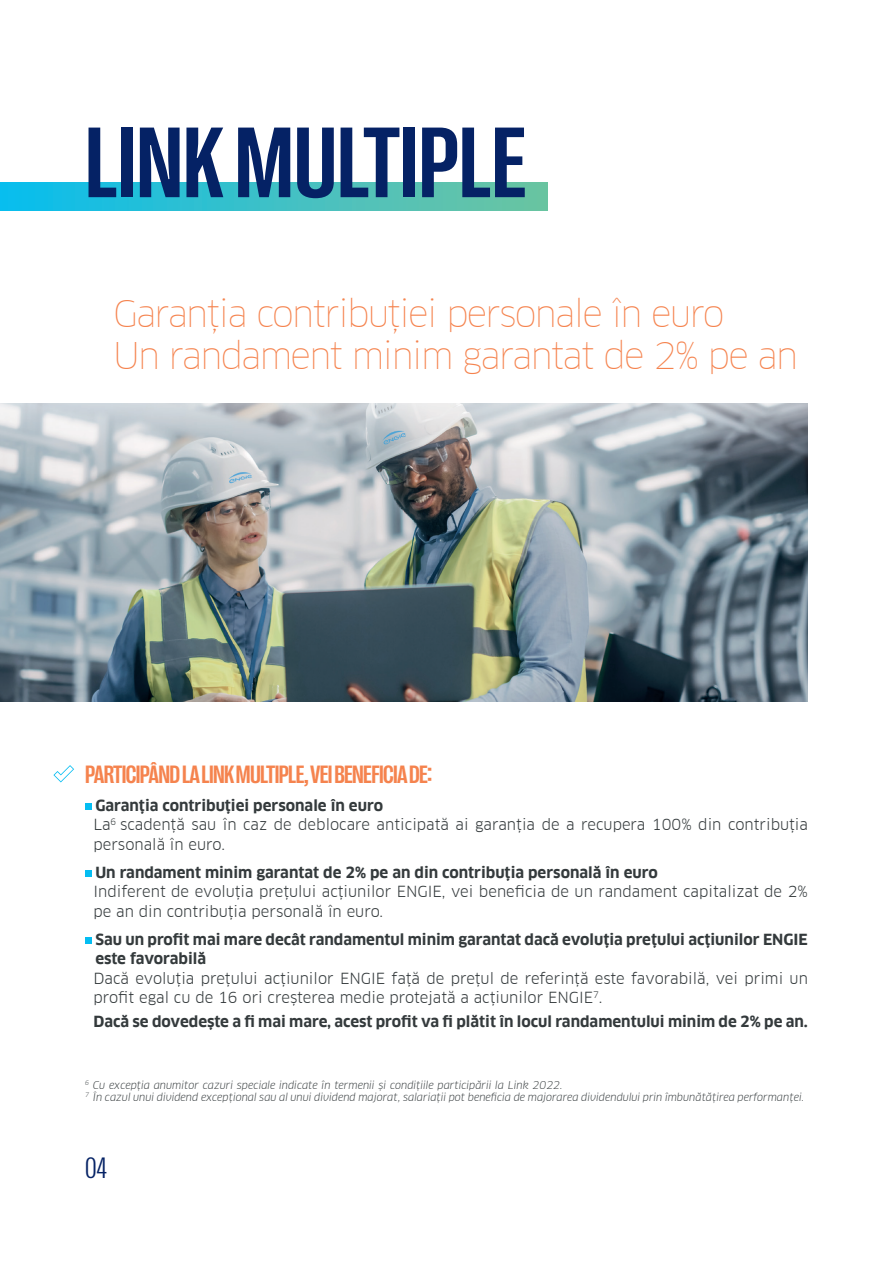
<style>
.page{position:relative;width:893px;height:1263px;background:#fff}
.page>*{position:absolute;margin:0;border:0;box-sizing:border-box;transform-origin:0 0}
.t1{font:700 condensed 101.85px "Right Grotesk";color:#052265}
.t2{font:100 36px "Clan Offc Pro";letter-spacing:-.05em;color:#f5834e}
.t3{font:300 condensed 30px "Right Grotesk";color:#052265}
.t4{font:700 condensed 25.5px "Right Grotesk";letter-spacing:-.025em;color:#f5834e}
.t5{font:15px/19.5px "Clan Offc Pro";color:#343a3c}
.t6{font:700 15px/19.5px "Clan Offc Pro";color:#343a3c}
.t7{font:italic 10.5px "Clan Offc Pro";color:#343a3c}
</style>
<div class="page">
<img style="left:0;top:404px;width:808px;height:298px">
<div style="left:0;top:183px;width:548px;height:28px;background:linear-gradient(to right,#09bdee,#70c4a0)"></div>
<svg style="left:53px;top:765px;width:21px;height:17px"></svg>
<svg style="left:85px;top:803px;width:6px;height:6px"></svg>
<svg style="left:85px;top:870px;width:6px;height:6px"></svg>
<svg style="left:85px;top:937px;width:6px;height:6px"></svg>
<p class="t1" style="left:85px;top:110px;width:443px">LINK MULTIPLE</p>
<p class="t2" style="left:113px;top:293px;width:613px">Garanția contribuției personale în euro</p>
<p class="t2" style="left:113px;top:334px;width:686px">Un randament minim garantat de 2% pe an</p>
<p class="t4" style="left:85px;top:761px;width:348px">PARTICIPÂND LA LINK MULTIPLE, VEI BENEFICIA DE:</p>
<p class="t6" style="left:95px;top:795px;width:289px">Garanția contribuției personale în euro</p>
<p class="t5" style="left:94px;top:815px;width:716px">La<sup>6</sup> scadență sau în caz de deblocare anticipată ai garanția de a recupera 100% din contribuția personală în euro.</p>
<p class="t6" style="left:95px;top:863px;width:564px">Un randament minim garantat de 2% pe an din contribuția personală în euro</p>
<p class="t5" style="left:94px;top:882px;width:716px">Indiferent de evoluția prețului acțiunilor ENGIE, vei beneficia de un randament capitalizat de 2% pe an din contribuția personală în euro.</p>
<p class="t6" style="left:95px;top:930px;width:714px">Sau un profit mai mare decât randamentul minim garantat dacă evoluția prețului acțiunilor ENGIE este favorabilă</p>
<p class="t5" style="left:94px;top:968px;width:716px">Dacă evoluția prețului acțiunilor ENGIE față de prețul de referință este favorabilă, vei primi un profit egal cu de 16 ori creșterea medie protejată a acțiunilor ENGIE<sup>7</sup>.</p>
<p class="t6" style="left:94px;top:1012px;width:716px">Dacă se dovedește a fi mai mare, acest profit va fi plătit în locul randamentului minim de 2% pe an.</p>
<p class="t7" style="left:85px;top:1078px;width:479px"><sup>6</sup> Cu excepția anumitor cazuri speciale indicate în termenii și condițiile participării la Link 2022.</p>
<p class="t7" style="left:85px;top:1090px;width:721px"><sup>7</sup> În cazul unui dividend excepțional sau al unui dividend majorat, salariații pot beneficia de majorarea dividendului prin îmbunătățirea performanței.</p>
<p class="t3" style="left:85px;top:1152px;width:24px">04</p>
</div>
